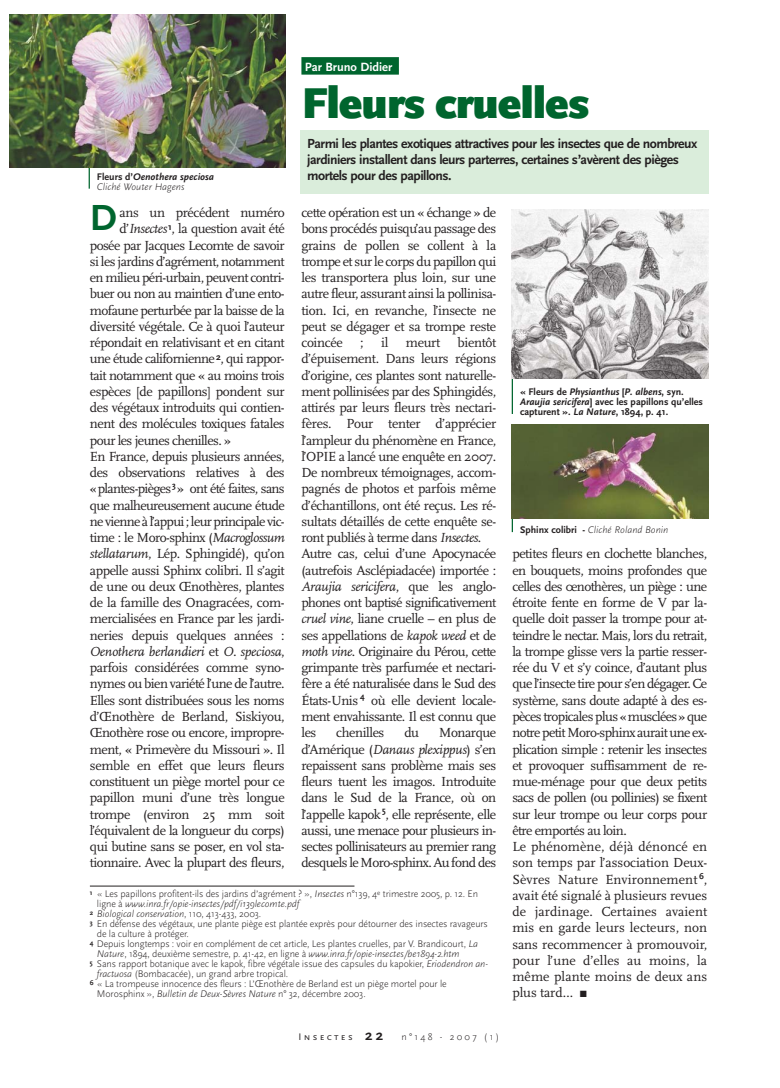
<style>
.page{position:relative;width:780px;height:1088px;background:#fff}
.page>*{position:absolute;margin:0;border:0;box-sizing:border-box;transform-origin:0 0}
.t1{font:900 45px "Scala Sans";letter-spacing:-.025em;color:#00652e}
.t2{font:700 37.88px "Scala Sans";color:#00652e}
.t3{font:13.75px/16.2px "Scala";letter-spacing:-.03em;color:#231f20;text-align:justify}
.t4{font:700 13.75px/16.2px "Scala Sans";letter-spacing:-.035em;color:#231f20}
.t5{font:13.75px "Scala";letter-spacing:-.05em;color:#231f20}
.t6{font:italic 13.75px "Scala";letter-spacing:-.02em;color:#231f20}
.t7{font:700 12.5px "Scala Sans";color:#fff}
.t8{font:300 10px "Scala Sans";letter-spacing:-.01em;color:#231f20}
.t9{font:italic 300 10px/10px "Scala Sans";letter-spacing:-.01em;color:#231f20}
.t10{font:700 10px/10px "Scala Sans";color:#231f20}
.s1{font-weight:700;font-style:normal}
.s2{font-weight:700}
.s3{color:#00652e}
.s4{font-style:italic}
.s5{font-style:normal}
.s6{font-family:"Scala Sans Caps";font-weight:400}
.s7{font-weight:700;font-size:15px}
.s8{font-family:"Scala Sans Expert"}
</style>
<div class="page">
<hr style="left:89px;top:148px;width:1px;height:41px;background:#00652e">
<div style="left:300px;top:130px;width:409px;height:63px;background:#daeddb"></div>
<hr style="left:511px;top:347px;width:2px;height:67px;background:#00652e">
<div style="left:301px;top:57px;width:98px;height:18px;background:#00652e"></div>
<img style="left:9px;top:15px;width:276px;height:152px">
<img style="left:511px;top:209px;width:197px;height:169px">
<hr style="left:511px;top:485px;width:2px;height:47px;background:#00652e">
<img style="left:511px;top:424px;width:197px;height:95px">
<hr style="left:90px;top:886px;width:264px;height:1px;background:#231f20">
<p class="t9" style="left:97px;top:173px;width:119px"><span class="s1">Fleurs d’</span><span class="s2">Oenothera speciosa<br></span>Cliché Wouter Hagens</p>
<p class="t7" style="left:305px;top:62px;width:95px">Par Bruno Didier <span class="s3">.</span></p>
<h1 class="t1" style="left:301px;top:85px;width:289px">Fleurs cruelles</h1>
<p class="t4" style="left:307px;top:136px;width:391px">Parmi les plantes exotiques attractives pour les insectes que de nombreux jardiniers installent dans leurs parterres, certaines s’avèrent des pièges mortels pour des papillons.</p>
<h2 class="t2" style="left:90px;top:203px;width:28px">D</h2>
<p class="t3" style="left:120px;top:206px;width:167px">ans un précédent numéro</p>
<p class="t3" style="left:120px;top:222px;width:167px">d’<span class="s4">Insectes</span><sup>1</sup>, la question avait été</p>
<p class="t3" style="left:90px;top:238px;width:196px">posée par Jacques Lecomte de savoir</p>
<p class="t3" style="left:90px;top:254px;width:196px">si les jardins d’agrément, notamment</p>
<p class="t3" style="left:90px;top:271px;width:196px">en milieu péri-urbain, peuvent contri-</p>
<p class="t3" style="left:90px;top:287px;width:196px">buer ou non au maintien d’une ento-</p>
<p class="t3" style="left:90px;top:303px;width:196px">mofaune perturbée par la baisse de la</p>
<p class="t3" style="left:90px;top:319px;width:196px">diversité végétale. Ce à quoi l’auteur</p>
<p class="t3" style="left:90px;top:336px;width:196px">répondait en relativisant et en citant</p>
<p class="t3" style="left:90px;top:352px;width:196px">une étude californienne<sup>2</sup>, qui rappor-</p>
<p class="t3" style="left:90px;top:368px;width:196px">tait notamment que « au moins trois</p>
<p class="t3" style="left:90px;top:384px;width:196px">espèces [de papillons] pondent sur</p>
<p class="t3" style="left:90px;top:401px;width:196px">des végétaux introduits qui contien-</p>
<p class="t3" style="left:90px;top:417px;width:196px">nent des molécules toxiques fatales</p>
<p class="t3" style="left:90px;top:433px;width:143px">pour les jeunes chenilles. »</p>
<p class="t3" style="left:90px;top:449px;width:196px">En France, depuis plusieurs années,</p>
<p class="t3" style="left:90px;top:466px;width:196px">des observations relatives à des</p>
<p class="t5" style="left:90px;top:483px;width:196px">«plantes-pièges <sup>3</sup> » ont été faites, sans</p>
<p class="t3" style="left:90px;top:498px;width:196px">que malheureusement aucune étude</p>
<p class="t5" style="left:90px;top:516px;width:196px">ne vienne à l’appui ; leur principale vic-</p>
<p class="t3" style="left:90px;top:531px;width:196px">time : le Moro-sphinx (<span class="s4">Macroglossum</span></p>
<p class="t3" style="left:90px;top:547px;width:196px"><span class="s4">stellatarum</span>, Lép. Sphingidé), qu’on</p>
<p class="t3" style="left:90px;top:563px;width:196px">appelle aussi Sphinx colibri. Il s’agit</p>
<p class="t3" style="left:90px;top:579px;width:196px">de une ou deux Œnothères, plantes</p>
<p class="t3" style="left:90px;top:596px;width:196px">de la famille des Onagracées, com-</p>
<p class="t3" style="left:90px;top:612px;width:196px">mercialisées en France par les jardi-</p>
<p class="t3" style="left:90px;top:628px;width:196px">neries depuis quelques années :</p>
<p class="t6" style="left:90px;top:646px;width:196px">Oenothera berlandieri <span class="s5">et</span> O. speciosa<span class="s5">,</span></p>
<p class="t3" style="left:90px;top:661px;width:196px">parfois considérées comme syno-</p>
<p class="t3" style="left:90px;top:677px;width:196px">nymes ou bien variété l’une de l’autre.</p>
<p class="t3" style="left:90px;top:693px;width:196px">Elles sont distribuées sous les noms</p>
<p class="t3" style="left:90px;top:709px;width:196px">d’Œnothère de Berland, Siskiyou,</p>
<p class="t3" style="left:90px;top:726px;width:196px">Œnothère rose ou encore, impropre-</p>
<p class="t3" style="left:90px;top:742px;width:196px">ment, « Primevère du Missouri ». Il</p>
<p class="t3" style="left:90px;top:758px;width:196px">semble en effet que leurs fleurs</p>
<p class="t3" style="left:90px;top:774px;width:196px">constituent un piège mortel pour ce</p>
<p class="t3" style="left:90px;top:791px;width:196px">papillon muni d’une très longue</p>
<p class="t3" style="left:90px;top:807px;width:196px">trompe (environ 25 mm soit</p>
<p class="t3" style="left:90px;top:823px;width:196px">l’équivalent de la longueur du corps)</p>
<p class="t3" style="left:90px;top:839px;width:196px">qui butine sans se poser, en vol sta-</p>
<p class="t3" style="left:90px;top:856px;width:196px">tionnaire. Avec la plupart des fleurs,</p>
<p class="t3" style="left:301px;top:206px;width:196px">cette opération est un « échange » de bons procédés puisqu’au passage des grains de pollen se collent à la trompe et sur le corps du papillon qui les transportera plus loin, sur une autre fleur, assurant ainsi la pollinisa&shy;tion. Ici, en revanche, l’insecte ne peut se dégager et sa trompe reste coincée</p>
<p class="t3" style="left:301px;top:336px;width:196px;text-align:left;text-indent:156px">bientôt d’épuisement. Dans leurs régions d’origine, ces plantes sont naturelle&shy;ment pollinisées par des Sphingidés, attirés par leurs fleurs très nectari&shy;fères. Pour tenter d’apprécier l’ampleur du phénomène en France, l’OPIE a lancé une enquête en 2007.<br>De nombreux témoignages, accom&shy;pagnés de photos et parfois même d’échantillons, ont été reçus. Les ré&shy;sultats détaillés de cette enquête se&shy;ront publiés à terme dans <span class="s4">Insectes</span>.<br>Autre cas, celui d’une Apocynacée (autrefois Asclépiadacée) importée :<br><span class="s4">Araujia sericifera</span>, que les anglo&shy;phones ont baptisé significativement <span class="s4">cruel vine</span>, liane cruelle – en plus de ses appellations de <span class="s4">kapok weed</span> et de <span class="s4">moth vine</span>. Originaire du Pérou, cette grimpante très parfumée et nectari&shy;fère a été naturalisée dans le Sud des États-Unis <sup>4</sup> où elle devient locale&shy;ment envahissante. Il est connu que les</p>
<p class="t3" style="left:360px;top:336px;width:5px">;</p>
<p class="t3" style="left:381px;top:336px;width:9px">il</p>
<p class="t3" style="left:406px;top:336px;width:36px">meurt</p>
<p class="t3" style="left:336px;top:726px;width:50px">chenilles</p>
<p class="t3" style="left:404px;top:726px;width:16px">du</p>
<p class="t3" style="left:301px;top:726px;width:196px;text-indent:138px">Monarque d’Amérique (<span class="s4">Danaus plexippus</span>) s’en repaissent sans problème mais ses fleurs tuent les imagos. Introduite dans le Sud de la France, où on l’appelle kapok <sup>5</sup>, elle représente, elle aussi, une menace pour plusieurs in&shy;sectes pollinisateurs au premier rang desquels le Moro-sphinx. Au fond des</p>
<p class="t8" style="left:90px;top:890px;width:389px"><sup>1</sup> « Les papillons profitent-ils des jardins d’agrément ? », <span class="s4">Insectes</span> n°139, 4<sup>e</sup> trimestre 2005, p. 12. En</p>
<p class="t9" style="left:97px;top:899px;width:204px"><span class="s5">ligne à</span> www.inra.fr/opie-insectes/pdf/i139lecomte.pdf</p>
<p class="t9" style="left:90px;top:910px;width:173px"><sup>2</sup> Biological conservation<span class="s5">, 110, 413-433, 2003.</span></p>
<p class="t8" style="left:90px;top:920px;width:399px"><sup>3</sup> En défense des végétaux, une plante piège est plantée exprès pour détourner des insectes ravageurs</p>
<p class="t8" style="left:97px;top:930px;width:93px">de la culture à protéger.</p>
<p class="t8" style="left:90px;top:940px;width:389px"><sup>4</sup> Depuis longtemps : voir en complément de cet article, Les plantes cruelles, par V. Brandicourt, <span class="s4">La</span></p>
<p class="t9" style="left:97px;top:950px;width:364px">Nature<span class="s5">, 1894, deuxième semestre, p. 41-42, en ligne à</span> www.inra.fr/opie-insectes/be1894-2.htm</p>
<p class="t8" style="left:90px;top:960px;width:399px"><sup>5</sup> Sans rapport botanique avec le kapok, fibre végétale issue des capsules du kapokier, <span class="s4">Eriodendron an-</span></p>
<p class="t8" style="left:97px;top:970px;width:193px"><span class="s4">fractuosa</span> (Bombacacée), un grand arbre tropical.</p>
<p class="t8" style="left:90px;top:980px;width:358px"><sup>6</sup> « La trompeuse innocence des fleurs : L’Œnothère de Berland est un piège mortel pour le</p>
<p class="t8" style="left:97px;top:990px;width:270px">Morosphinx », <span class="s4">Bulletin de Deux-Sèvres Nature</span> n° 32, décembre 2003.</p>
<p class="t8" style="left:298px;top:1033px;width:202px"><span class="s6">Insectes</span> <span class="s7">22</span> n°148 - 2007 (1)</p>
<p class="t10" style="left:520px;top:388px;width:184px">« Fleurs de <span class="s4">Physianthus</span> [<span class="s4">P. albens</span>, syn.<br><span class="s4">Araujia sericifera</span>] avec les papillons qu’elles capturent ». <span class="s4">La Nature</span>, 1894, p. 41.</p>
<p class="t9" style="left:520px;top:525px;width:150px"><span class="s1">Sphinx colibri -</span> Cliché Roland Bonin</p>
<p class="t3" style="left:512px;top:547px;width:196px;text-align:left">petites fleurs en clochette blanches, en bouquets, moins profondes que celles des œnothères, un piège : une étroite fente en forme de V par la&shy;quelle doit passer la trompe pour at&shy;teindre le nectar. Mais, lors du retrait, la trompe glisse vers la partie resser&shy;rée du V et s’y coince, d’autant plus que l’insecte tire pour s’en dégager. Ce système, sans doute adapté à des es&shy;pèces tropicales plus «musclées» que notre petit Moro-sphinx aurait une ex&shy;plication simple : retenir les insectes et provoquer suffisamment de re&shy;mue-ménage pour que deux petits sacs de pollen (ou pollinies) se fixent sur leur trompe ou leur corps pour être emportés au loin.<br>Le phénomène, déjà dénoncé en son temps par l’association Deux-Sèvres Nature Environnement <sup>6</sup>, avait été signalé à plusieurs revues de jardinage. Certaines avaient mis en garde leurs lecteurs, non sans recommencer à promouvoir, pour l’une d’elles au moins, la même plante moins de deux ans plus tard… <span class="s8">r</span></p>
</div>
